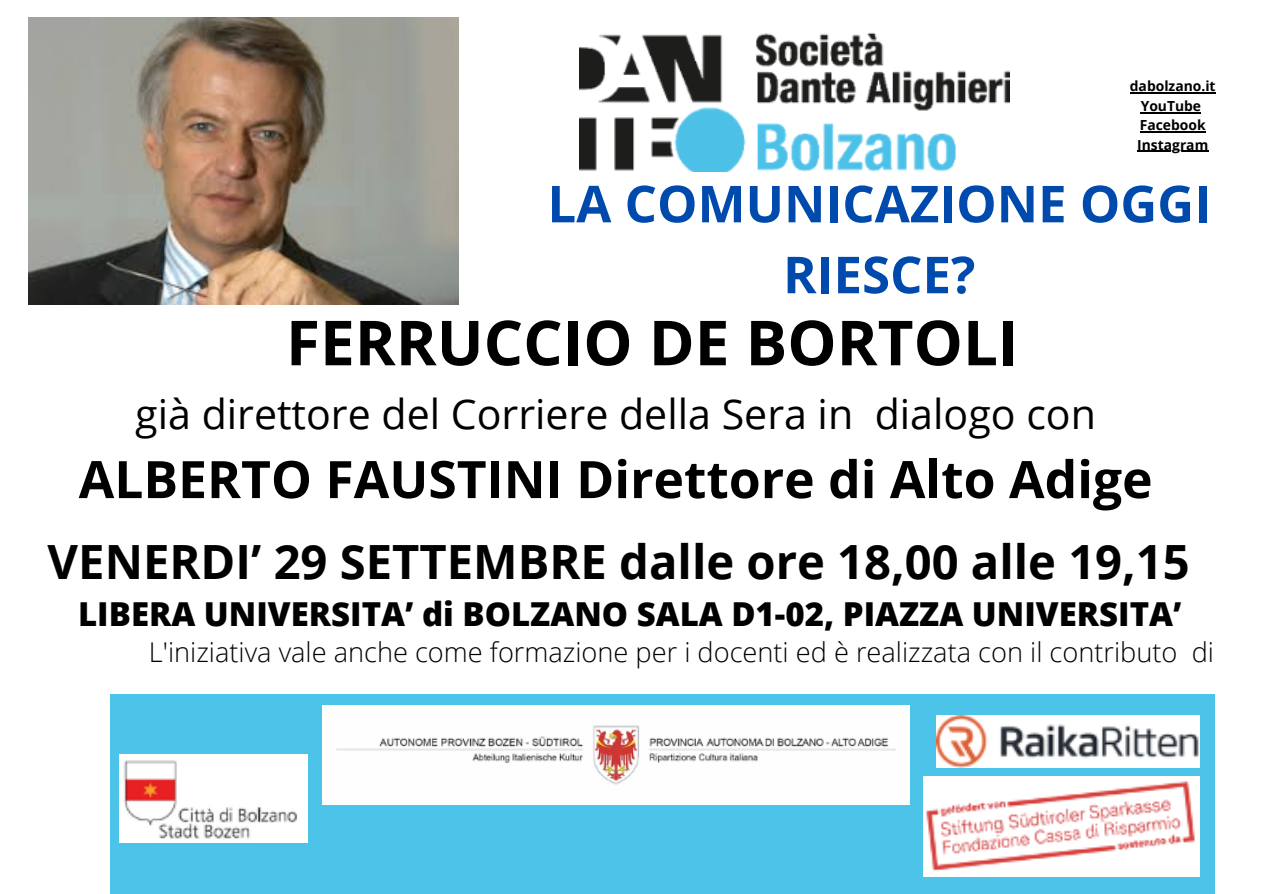
<style>
.page{position:relative;width:1263px;height:894px;background:#fff}
.page>*{position:absolute;margin:0;border:0;box-sizing:border-box;transform-origin:0 0}
.t1{font:700 62.1px "Open Sans";color:#000}
.t2{font:700 51.6px "Open Sans";color:#000}
.t3{font:700 50.85px/70.8px "Open Sans";color:#004aad;text-align:center}
.t4{font:700 47.1px "Open Sans";color:#000}
.t5{font:41.1px "Open Sans";color:#000}
.t6{font:800 33px "Open Sans";color:#000}
.t7{font:300 27.15px "Open Sans";color:#000}
.t8{font:700 13.8px "Open Sans";color:#000}
</style>
<div class="page">
<div style="left:110px;top:694px;width:1104px;height:199px;background:#4cc4e9"></div>
<img style="left:579px;top:32px;width:430px;height:139px">
<img style="left:322px;top:705px;width:587px;height:99px">
<img style="left:936px;top:715px;width:264px;height:52px">
<img style="left:924px;top:776px;width:275px;height:100px">
<img style="left:120px;top:754px;width:187px;height:88px">
<img style="left:28px;top:18px;width:431px;height:286px">
<hr style="left:1130px;top:93px;width:86px;height:1px;background:#000">
<hr style="left:1141px;top:112px;width:60px;height:1px;background:#000">
<hr style="left:1140px;top:131px;width:66px;height:1px;background:#000">
<hr style="left:1137px;top:151px;width:71px;height:1px;background:#000">
<p class="t8" style="left:1130px;top:77px;width:87px">dabolzano.it</p>
<p class="t8" style="left:1141px;top:96px;width:62px">YouTube</p>
<p class="t8" style="left:1140px;top:115px;width:67px">Facebook</p>
<p class="t8" style="left:1137px;top:135px;width:73px">Instagram</p>
<p class="t3" style="left:547px;top:167px;width:665px">LA COMUNICAZIONE OGGI<br>RIESCE?</p>
<p class="t1" style="left:286px;top:299px;width:734px">FERRUCCIO DE BORTOLI</p>
<p class="t5" style="left:135px;top:385px;width:962px">già direttore del Corriere della Sera in dialogo con</p>
<p class="t2" style="left:79px;top:443px;width:1075px">ALBERTO FAUSTINI Direttore di Alto Adige</p>
<p class="t4" style="left:48px;top:529px;width:1143px">VENERDI’ 29 SETTEMBRE dalle ore 18,00 alle 19,15</p>
<p class="t6" style="left:78px;top:591px;width:1105px">LIBERA UNIVERSITA’ di BOLZANO SALA D1-02, PIAZZA UNIVERSITA’</p>
<p class="t7" style="left:149px;top:632px;width:1066px">L'iniziativa vale anche come formazione per i docenti ed è realizzata con il contributo di</p>
</div>
